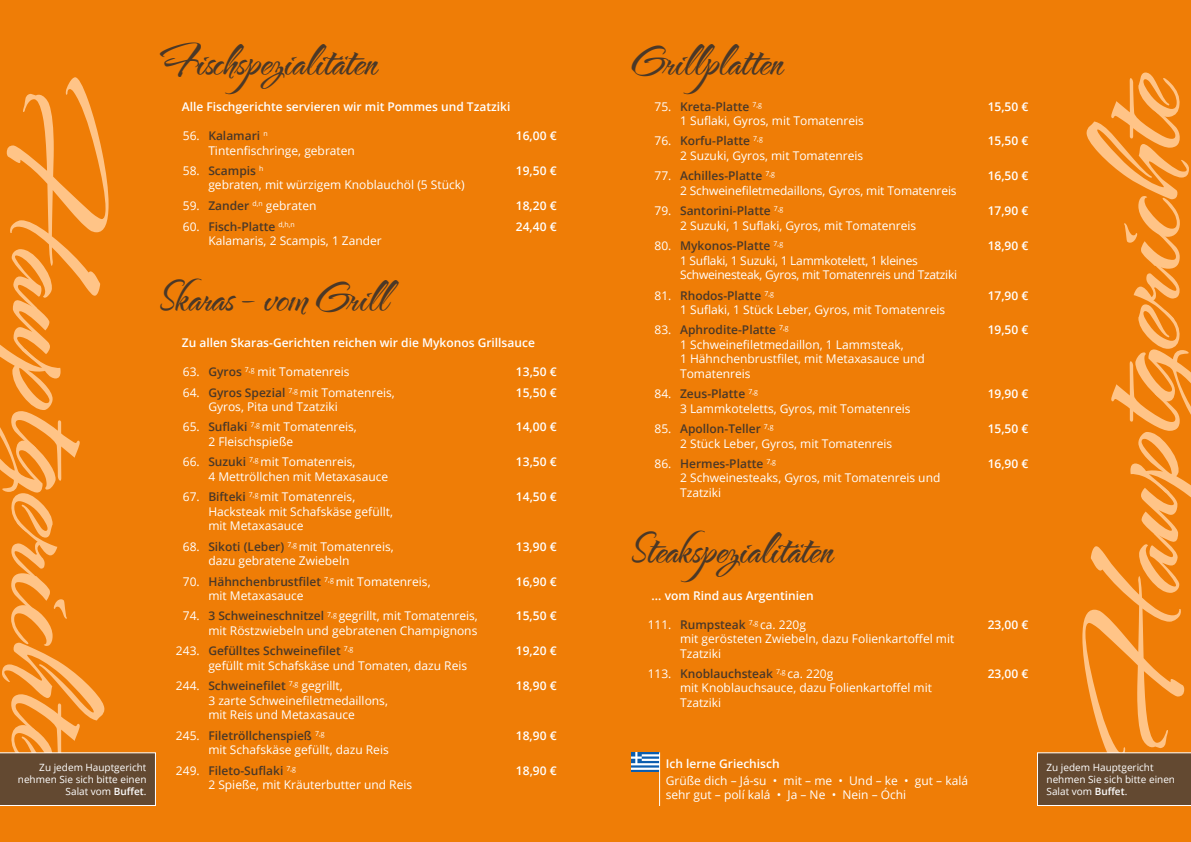
<style>
.page{position:relative;width:1191px;height:842px;background:#ef7d06}
.page>*{position:absolute;margin:0;border:0;box-sizing:border-box;transform-origin:0 0}
.t1{font:145px "The Nauti Gal ROB";color:#ffc487;scale:1.25 1}
.t2{font:48px "The Nauti Gal ROB";color:#4a3828}
.t3{font:12px/14.4px "Open Sans";color:#fff}
.t4{font:600 12px "Open Sans";color:#fff}
.t5{font:12px/14.4px "Open Sans";letter-spacing:-.02em;color:#fff}
.t6{font:10px/12px "Open Sans";color:#fff}
.s1{font-weight:600;color:#4a3828}
.s2{font-weight:600}
</style>
<div class="page">
<img style="left:631px;top:752px;width:28px;height:19px">
<hr style="left:659px;top:752px;width:1px;height:54px;background:#fff">
<div style="left:1037px;top:752px;width:154px;height:54px;background:#634931"></div>
<div style="left:0;top:752px;width:156px;height:54px;background:#634931"></div>
<h2 class="t2" style="left:160px;top:36px;width:219px">Fischspezialitäten</h2>
<h2 class="t2" style="left:631px;top:36px;width:153px">Grillplatten</h2>
<h1 class="t1" style="left:131px;top:76px;width:556px;rotate:90deg">Hauptgerichte</h1>
<h1 class="t1" style="left:1060px;top:765px;width:556px;rotate:-90deg">Hauptgerichte</h1>
<p class="t3" style="left:680px;top:99px;width:185px;text-indent:-26px">75. <span class="s1">Kreta-Platte</span> <sup>7,g<br></sup>1 Suflaki, Gyros, mit Tomatenreis</p>
<p class="t4" style="left:987px;top:98px;width:42px">15,50 €</p>
<p class="t3" style="left:680px;top:134px;width:185px;text-indent:-26px">76. <span class="s1">Korfu-Platte</span> <sup>7,g<br></sup>2 Suzuki, Gyros, mit Tomatenreis</p>
<p class="t4" style="left:987px;top:133px;width:42px">15,50 €</p>
<p class="t3" style="left:680px;top:168px;width:278px;text-indent:-25px">77. <span class="s1">Achilles-Platte</span> <sup>7,g<br></sup>2 Schweinefiletmedaillons, Gyros, mit Tomatenreis</p>
<p class="t4" style="left:987px;top:168px;width:42px">16,50 €</p>
<p class="t3" style="left:680px;top:203px;width:238px;text-indent:-25px">79. <span class="s1">Santorini-Platte</span> <sup>7,g<br></sup>2 Suzuki, 1 Suflaki, Gyros, mit Tomatenreis</p>
<p class="t4" style="left:987px;top:203px;width:42px">17,90 €</p>
<p class="t5" style="left:680px;top:238px;width:279px;text-indent:-25px">80. <span class="s1">Mykonos-Platte</span> <sup>7,g<br></sup>1 Suflaki, 1 Suzuki, 1 Lammkotelett, 1 kleines<br>Schweinesteak, Gyros, mit Tomatenreis und Tzatziki</p>
<p class="t4" style="left:987px;top:238px;width:42px">18,90 €</p>
<p class="t3" style="left:680px;top:288px;width:267px;text-indent:-26px">81. <span class="s1">Rhodos-Platte</span> <sup>7,g<br></sup>1 Suflaki, 1 Stück Leber, Gyros, mit Tomatenreis</p>
<p class="t4" style="left:987px;top:287px;width:42px">17,90 €</p>
<p class="t3" style="left:680px;top:323px;width:246px;text-indent:-25px">83. <span class="s1">Aphrodite-Platte</span> <sup>7,g<br></sup>1 Schweinefiletmedaillon, 1 Lammsteak,<br>1 Hähnchenbrustfilet, mit Metaxasauce und<br>Tomatenreis</p>
<p class="t4" style="left:987px;top:322px;width:42px">19,50 €</p>
<p class="t3" style="left:680px;top:386px;width:232px;text-indent:-25px">84. <span class="s1">Zeus-Platte</span> <sup>7,g<br></sup>3 Lammkoteletts, Gyros, mit Tomatenreis</p>
<p class="t4" style="left:987px;top:386px;width:42px">19,90 €</p>
<p class="t3" style="left:680px;top:421px;width:214px;text-indent:-26px">85. <span class="s1">Apollon-Teller</span> <sup>7,g<br></sup>2 Stück Leber, Gyros, mit Tomatenreis</p>
<p class="t4" style="left:987px;top:420px;width:42px">15,50 €</p>
<p class="t3" style="left:680px;top:456px;width:262px;text-indent:-25px">86. <span class="s1">Hermes-Platte</span> <sup>7,g<br></sup>2 Schweinesteaks, Gyros, mit Tomatenreis und<br>Tzatziki</p>
<p class="t4" style="left:987px;top:455px;width:42px">16,90 €</p>
<p class="t4" style="left:182px;top:99px;width:330px">Alle Fischgerichte servieren wir mit Pommes und Tzatziki</p>
<p class="t3" style="left:208px;top:128px;width:148px;text-indent:-26px">56. <span class="s1">Kalamari</span> <sup>n<br></sup>Tintenfischringe, gebraten</p>
<p class="t4" style="left:516px;top:128px;width:42px">16,00 €</p>
<p class="t3" style="left:208px;top:163px;width:258px;text-indent:-26px">58. <span class="s1">Scampis</span> <sup>h<br></sup>gebraten, mit würzigem Knoblauchöl (5 Stück)</p>
<p class="t4" style="left:516px;top:162px;width:42px">19,50 €</p>
<p class="t3" style="left:183px;top:198px;width:135px">59. <span class="s1">Zander</span> <sup>d,n</sup> gebraten</p>
<p class="t4" style="left:516px;top:197px;width:42px">18,20 €</p>
<p class="t3" style="left:208px;top:219px;width:175px;text-indent:-26px">60. <span class="s1">Fisch-Platte</span> <sup>d,h,n<br></sup>Kalamaris, 2 Scampis, 1 Zander</p>
<p class="t4" style="left:516px;top:218px;width:42px">24,40 €</p>
<h2 class="t2" style="left:160px;top:272px;width:229px">Skaras – vom Grill</h2>
<p class="t4" style="left:182px;top:334px;width:355px">Zu allen Skaras-Gerichten reichen wir die Mykonos Grillsauce</p>
<p class="t3" style="left:183px;top:364px;width:168px">63. <span class="s1">Gyros</span> <sup>7,g</sup> mit Tomatenreis</p>
<p class="t4" style="left:516px;top:363px;width:42px">13,50 €</p>
<p class="t3" style="left:208px;top:385px;width:188px;text-indent:-25px">64. <span class="s1">Gyros Spezial</span> <sup>7,g</sup> mit Tomatenreis,<br>Gyros, Pita und Tzatziki</p>
<p class="t4" style="left:516px;top:384px;width:42px">15,50 €</p>
<p class="t3" style="left:208px;top:420px;width:150px;text-indent:-25px">65. <span class="s1">Suflaki</span> <sup>7,g</sup> mit Tomatenreis,<br>2 Fleischspieße</p>
<p class="t4" style="left:516px;top:419px;width:42px">14,00 €</p>
<p class="t3" style="left:208px;top:454px;width:181px;text-indent:-26px">66. <span class="s1">Suzuki</span> <sup>7,g</sup> mit Tomatenreis,<br>4 Mettröllchen mit Metaxasauce</p>
<p class="t4" style="left:516px;top:454px;width:42px">13,50 €</p>
<p class="t3" style="left:208px;top:489px;width:186px;text-indent:-25px">67. <span class="s1">Bifteki</span> <sup>7,g</sup> mit Tomatenreis,<br>Hacksteak mit Schafskäse gefüllt, mit Metaxasauce</p>
<p class="t4" style="left:516px;top:489px;width:42px">14,50 €</p>
<p class="t3" style="left:208px;top:539px;width:187px;text-indent:-25px">68. <span class="s1">Sikoti (Leber)</span> <sup>7,g</sup> mit Tomatenreis, dazu gebratene Zwiebeln</p>
<p class="t4" style="left:516px;top:538px;width:42px">13,90 €</p>
<p class="t3" style="left:208px;top:574px;width:224px;text-indent:-26px">70. <span class="s1">Hähnchenbrustfilet</span> <sup>7,g</sup> mit Tomatenreis, mit Metaxasauce</p>
<p class="t4" style="left:516px;top:573px;width:42px">16,90 €</p>
<p class="t3" style="left:183px;top:609px;width:296px;text-align:right">74. <span class="s1">3 Schweineschnitzel</span> <sup>7,g</sup> gegrillt, mit Tomatenreis, mit Röstzwiebeln und gebratenen Champignons</p>
<p class="t4" style="left:516px;top:608px;width:42px">15,50 €</p>
<p class="t3" style="left:208px;top:643px;width:260px;text-indent:-32px">243. <span class="s1">Gefülltes Schweinefilet</span> <sup>7,g<br></sup>gefüllt mit Schafskäse und Tomaten, dazu Reis</p>
<p class="t4" style="left:516px;top:643px;width:42px">19,20 €</p>
<p class="t3" style="left:208px;top:678px;width:181px;text-indent:-32px">244. <span class="s1">Schweinefilet</span> <sup>7,g</sup> gegrillt,<br>3 zarte Schweinefiletmedaillons, mit Reis und Metaxasauce</p>
<p class="t4" style="left:516px;top:678px;width:42px">18,90 €</p>
<p class="t3" style="left:208px;top:728px;width:182px;text-indent:-32px">245. <span class="s1">Filetröllchenspieß</span> <sup>7,g<br></sup>mit Schafskäse gefüllt, dazu Reis</p>
<p class="t4" style="left:516px;top:727px;width:42px">18,90 €</p>
<p class="t3" style="left:208px;top:763px;width:205px;text-indent:-32px">249. <span class="s1">Fileto-Suflaki</span> <sup>7,g<br></sup>2 Spieße, mit Kräuterbutter und Reis</p>
<p class="t4" style="left:516px;top:762px;width:42px">18,90 €</p>
<h2 class="t2" style="left:631px;top:524px;width:203px">Steakspezialitäten</h2>
<p class="t4" style="left:651px;top:587px;width:164px">... vom Rind aus Argentinien</p>
<p class="t3" style="left:680px;top:617px;width:276px;text-indent:-32px">111. <span class="s1">Rumpsteak</span> <sup>7,g</sup> ca. 220g<br>mit gerösteten Zwiebeln, dazu Folienkartoffel mit<br>Tzatziki</p>
<p class="t4" style="left:987px;top:616px;width:42px">23,00 €</p>
<p class="t3" style="left:680px;top:666px;width:253px;text-indent:-32px">113. <span class="s1">Knoblauchsteak</span> <sup>7,g</sup> ca. 220g<br>mit Knoblauchsauce, dazu Folienkartoffel mit<br>Tzatziki</p>
<p class="t4" style="left:987px;top:665px;width:42px">23,00 €</p>
<p class="t4" style="left:666px;top:755px;width:115px">Ich lerne Griechisch</p>
<p class="t3" style="left:666px;top:773px;width:304px">Grüße dich – Já-su • mit – me • Und – ke • gut – kalá sehr gut – polí kalá • Ja – Ne • Nein – Óchi</p>
<p class="t6" style="left:18px;top:761px;width:130px;text-align:right">Zu jedem Hauptgericht nehmen Sie sich bitte einen<br>Salat vom <span class="s2">Buffet</span>.</p>
<p class="t6" style="left:1046px;top:761px;width:130px">Zu jedem Hauptgericht nehmen Sie sich bitte einen<br>Salat vom <span class="s2">Buffet</span>.</p>
</div>
